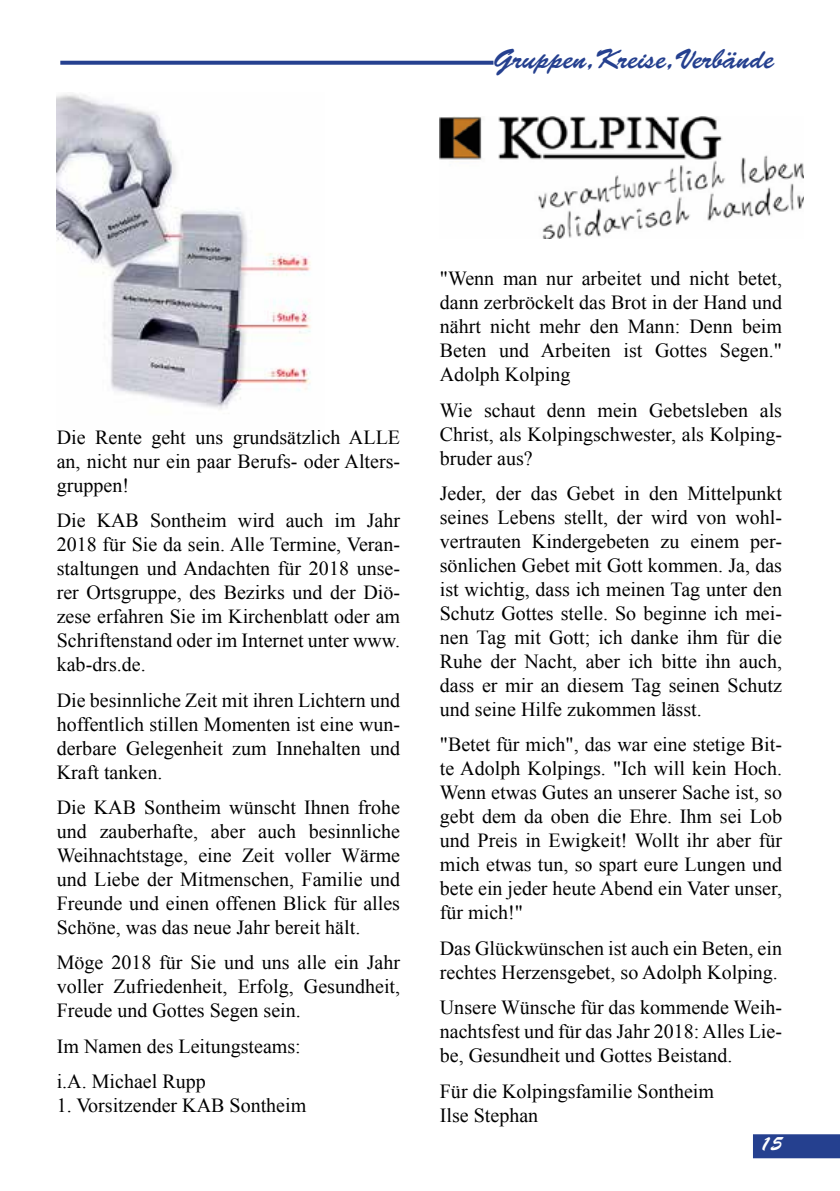
<style>
.page{position:relative;width:840px;height:1191px;background:#fff}
.page>*{position:absolute;margin:0;border:0;box-sizing:border-box;transform-origin:0 0}
.t1{font:28px "Brush Script Std";color:#25408f}
.t2{font:20px/24px "Times New Roman";color:#000;text-align:justify}
.t3{font:20px "Brush Script Std";color:#fff}
</style>
<div class="page">
<div style="left:752px;top:1134px;width:87px;height:24px;background:#25408f"></div>
<svg style="left:60px;top:61px;width:433px;height:4px;background:#344d96"></svg>
<img style="left:439px;top:117px;width:363px;height:122px">
<img style="left:57px;top:94px;width:254px;height:316px">
<h1 class="t1" style="left:493px;top:43px;width:282px">Gruppen,Kreise,Verbände</h1>
<p class="t2" style="left:57px;top:424px;width:345px">Die Rente geht uns grundsätzlich ALLE an, nicht nur ein paar Berufs- oder Alters&shy;gruppen!</p>
<p class="t2" style="left:57px;top:508px;width:345px">Die KAB Sontheim wird auch im Jahr 2018 für Sie da sein. Alle Termine, Veran&shy;staltungen und Andachten für 2018 unse&shy;rer Ortsgruppe, des Bezirks und der Diö&shy;zese erfahren Sie im Kirchenblatt oder am Schriftenstand oder im Internet unter www. kab-drs.de.</p>
<p class="t2" style="left:57px;top:687px;width:345px">Die besinnliche Zeit mit ihren Lichtern und hoffentlich stillen Momenten ist eine wun&shy;derbare Gelegenheit zum Innehalten und Kraft tanken.</p>
<p class="t2" style="left:57px;top:794px;width:345px">Die KAB Sontheim wünscht Ihnen frohe und zauberhafte, aber auch besinnliche Weihnachtstage, eine Zeit voller Wärme und Liebe der Mitmenschen, Familie und Freunde und einen offenen Blick für alles Schöne, was das neue Jahr bereit hält.</p>
<p class="t2" style="left:57px;top:950px;width:345px">Möge 2018 für Sie und uns alle ein Jahr voller Zufriedenheit, Erfolg, Gesundheit, Freude und Gottes Segen sein.</p>
<p class="t2" style="left:57px;top:1027px;width:245px;line-height:35.4px">Im Namen des Leitungsteams: i.A. Michael Rupp</p>
<p class="t2" style="left:57px;top:1092px;width:251px">1. Vorsitzender KAB Sontheim</p>
<p class="t2" style="left:439px;top:266px;width:343px">"Wenn man nur arbeitet und nicht betet, dann zerbröckelt das Brot in der Hand und nährt nicht mehr den Mann: Denn beim Beten und Arbeiten ist Gottes Segen." Adolph Kolping</p>
<p class="t2" style="left:439px;top:397px;width:343px">Wie schaut denn mein Gebetsleben als Christ, als Kolpingschwester, als Kolping&shy;bruder aus?</p>
<p class="t2" style="left:439px;top:480px;width:343px">Jeder, der das Gebet in den Mittelpunkt seines Lebens stellt, der wird von wohl&shy;vertrauten Kindergebeten zu einem per&shy;sönlichen Gebet mit Gott kommen. Ja, das ist wichtig, dass ich meinen Tag unter den Schutz Gottes stelle. So beginne ich mei&shy;nen Tag mit Gott; ich danke ihm für die Ruhe der Nacht, aber ich bitte ihn auch, dass er mir an diesem Tag seinen Schutz und seine Hilfe zukommen lässt.</p>
<p class="t2" style="left:439px;top:732px;width:343px">"Betet für mich", das war eine stetige Bit&shy;te Adolph Kolpings. "Ich will kein Hoch.<br>Wenn etwas Gutes an unserer Sache ist, so gebt dem da oben die Ehre. Ihm sei Lob und Preis in Ewigkeit! Wollt ihr aber für mich etwas tun, so spart eure Lungen und bete ein jeder heute Abend ein Vater unser, für mich!"</p>
<p class="t2" style="left:439px;top:935px;width:343px">Das Glückwünschen ist auch ein Beten, ein rechtes Herzensgebet, so Adolph Kolping.</p>
<p class="t2" style="left:439px;top:994px;width:343px">Unsere Wünsche für das kommende Weih&shy;nachtsfest und für das Jahr 2018: Alles Lie&shy;be, Gesundheit und Gottes Beistand.</p>
<p class="t2" style="left:439px;top:1078px;width:275px">Für die Kolpingsfamilie Sontheim<br>Ilse Stephan</p>
<p class="t3" style="left:759px;top:1132px;width:24px">15</p>
</div>
